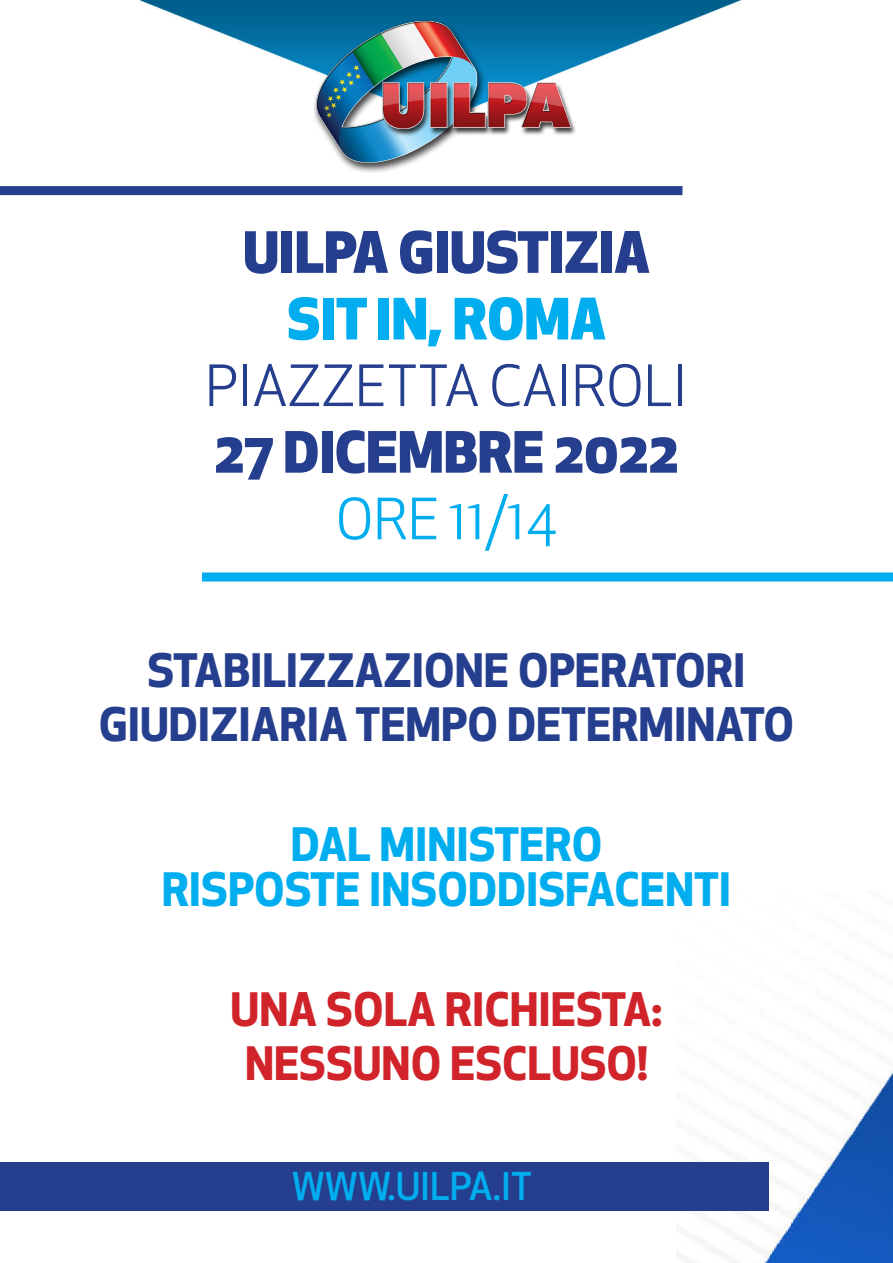
<style>
.page{position:relative;width:893px;height:1263px;background:#fff}
.page>*{position:absolute;margin:0;border:0;box-sizing:border-box;transform-origin:0 0}
.t1{font:800 55.5px "Apex New";color:#253f8e}
.t2{font:55.5px "Apex New";color:#253f8e}
.t3{font:800 55.5px "Apex New";color:#00aeef}
.t4{font:55.5px "Apex New";color:#00aeef}
.t5{font:700 45px "Apex New";color:#253f8e}
.t6{font:700 45px "Apex New";color:#00aeef}
.t7{font:700 45px "Apex New";color:#d1232a}
.t8{font:500 37.5px "Apex New";color:#00aeef}
</style>
<div class="page">
<img style="left:676px;top:581px;width:217px;height:682px">
<img style="left:140px;top:0;width:613px;height:719px">
<img style="left:315px;top:18px;width:261px;height:158px">
<div style="left:0;top:1162px;width:769px;height:48px;background:#253f8e"></div>
<div style="left:202px;top:572px;width:691px;height:9px;background:#00aeef"></div>
<div style="left:0;top:186px;width:682px;height:9px;background:#253f8e"></div>
<p class="t1" style="left:243px;top:214px;width:408px">UILPA GIUSTIZIA</p>
<p class="t3" style="left:287px;top:280px;width:320px">SIT IN, ROMA</p>
<p class="t2" style="left:205px;top:351px;width:484px">PIAZZETTA CAIROLI</p>
<p class="t1" style="left:214px;top:414px;width:466px">27 DICEMBRE 2022</p>
<p class="t4" style="left:336px;top:484px;width:223px">ORE 11/14</p>
<p class="t5" style="left:148px;top:638px;width:599px">STABILIZZAZIONE OPERATORI</p>
<p class="t5" style="left:99px;top:692px;width:697px">GIUDIZIARIA TEMPO DETERMINATO</p>
<p class="t6" style="left:291px;top:812px;width:313px">DAL MINISTERO</p>
<p class="t6" style="left:162px;top:857px;width:571px">RISPOSTE INSODDISFACENTI</p>
<p class="t7" style="left:231px;top:977px;width:433px">UNA SOLA RICHIESTA:</p>
<p class="t7" style="left:245px;top:1031px;width:404px">NESSUNO ESCLUSO!</p>
<p class="t8" style="left:292px;top:1162px;width:242px">WWW.UILPA.IT</p>
</div>
